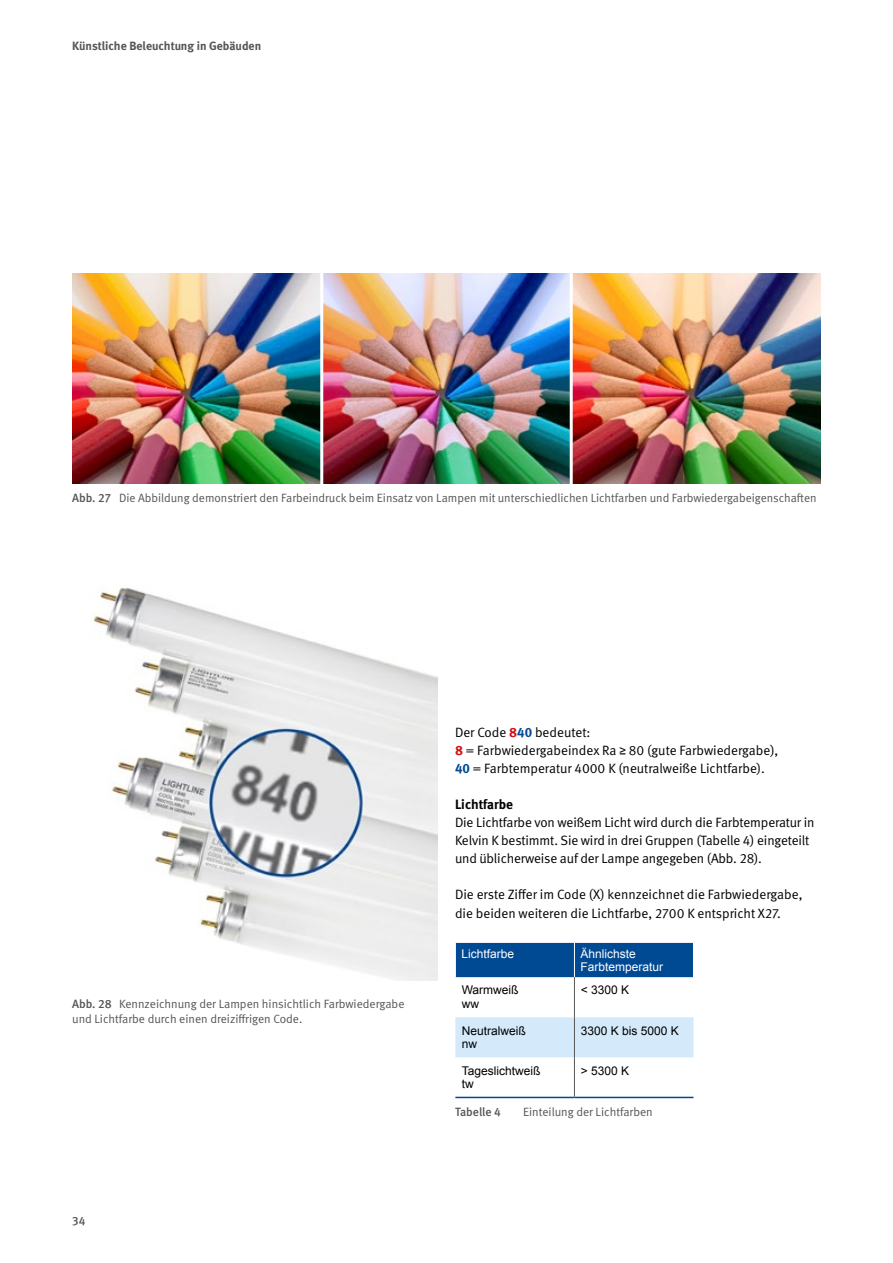
<style>
.page{position:relative;width:893px;height:1263px;background:#fff}
.page>*{position:absolute;margin:0;border:0;box-sizing:border-box;transform-origin:0 0}
.FT{font:13.5px/18.1px "DGUV Meta";letter-spacing:-.01em;color:#000}
.FT_ohne_Abstand_unte{font:700 13.5px "DGUV Meta";color:#000}
.t1{font:12px/15px "DGUV Meta";color:#565656}
.t2{font:12px/13.5px "Arial";color:#000}
.t3{font:12px/13.5px "Arial";color:#fff}
.t4{font:700 12px "DGUV Meta";color:#565656}
.t5{font:500 12px "DGUV Meta";color:#565656}
.s1{font-weight:500}
.s2{font-weight:700;color:#d40f14}
.s3{font-weight:700;color:#004993}
.s4{font-family:"Arial";font-size:12px}
</style>
<div class="page">
<img style="left:72px;top:273px;width:749px;height:211px">
<hr style="left:320px;top:254px;width:3px;height:259px;background:#fff">
<hr style="left:570px;top:254px;width:3px;height:259px;background:#fff">
<div style="left:456px;top:943px;width:237px;height:34px;background:#004993"></div>
<div style="left:455px;top:1017px;width:238px;height:40px;background:#d4eafa"></div>
<hr style="left:574px;top:943px;width:1px;height:34px;background:#fff">
<hr style="left:574px;top:977px;width:1px;height:40px;background:#565656">
<hr style="left:574px;top:1017px;width:1px;height:40px;background:#565656">
<hr style="left:574px;top:1057px;width:1px;height:40px;background:#565656">
<hr style="left:455px;top:1097px;width:119px;height:1px;background:#004993">
<hr style="left:574px;top:1097px;width:119px;height:1px;background:#004993">
<img style="left:92px;top:587px;width:346px;height:393px">
<p class="t4" style="left:72px;top:39px;width:190px">Künstliche Beleuchtung in Gebäuden</p>
<p class="t1" style="left:72px;top:490px;width:746px"><span class="s1">Abb. 27</span> Die Abbildung demonstriert den Farbeindruck beim Einsatz von Lampen mit unterschiedlichen Lichtfarben und Farbwiedergabeigenschaften</p>
<p class="t1" style="left:72px;top:996px;width:334px"><span class="s1">Abb. 28</span> Kennzeichnung der Lampen hinsichtlich Farbwiedergabe und Lichtfarbe durch einen dreiziffrigen Code.</p>
<p class="t5" style="left:72px;top:1213px;width:15px">34</p>
<p class="FT" style="left:455px;top:723px;width:137px">Der Code <span class="s2">8</span><span class="s3">40</span> bedeutet:</p>
<p class="FT" style="left:455px;top:741px;width:325px"><span class="s2">8</span> = Farbwiedergabeindex Ra <span class="s4">≥</span> 80 (gute Farbwiedergabe),<br><span class="s3">40</span> = Farbtemperatur 4000 K (neutralweiße Lichtfarbe).</p>
<p class="FT_ohne_Abstand_unte" style="left:455px;top:796px;width:60px">Lichtfarbe</p>
<p class="FT" style="left:455px;top:814px;width:361px">Die Lichtfarbe von weißem Licht wird durch die Farbtemperatur in<br>Kelvin K bestimmt. Sie wird in drei Gruppen (Tabelle 4) eingeteilt und üblicherweise auf der Lampe angegeben (Abb. 28).</p>
<p class="FT" style="left:455px;top:886px;width:349px">Die erste Ziffer im Code (X) kennzeichnet die Farbwiedergabe, die beiden weiteren die Lichtfarbe, 2700 K entspricht X27.</p>
<p class="t3" style="left:461px;top:947px;width:54px">Lichtfarbe</p>
<p class="t3" style="left:580px;top:947px;width:84px">Ähnlichste<br>Farbtemperatur</p>
<p class="t2" style="left:462px;top:983px;width:58px">Warmweiß ww</p>
<p class="t2" style="left:581px;top:983px;width:50px">&lt; 3300 K</p>
<p class="t2" style="left:462px;top:1024px;width:66px">Neutralweiß nw</p>
<p class="t2" style="left:581px;top:1024px;width:100px">3300 K bis 5000 K</p>
<p class="t2" style="left:462px;top:1064px;width:80px">Tageslichtweiß tw</p>
<p class="t2" style="left:581px;top:1064px;width:50px">&gt; 5300 K</p>
<p class="t5" style="left:455px;top:1105px;width:47px">Tabelle 4</p>
<p class="t1" style="left:523px;top:1105px;width:131px">Einteilung der Lichtfarben</p>
</div>
